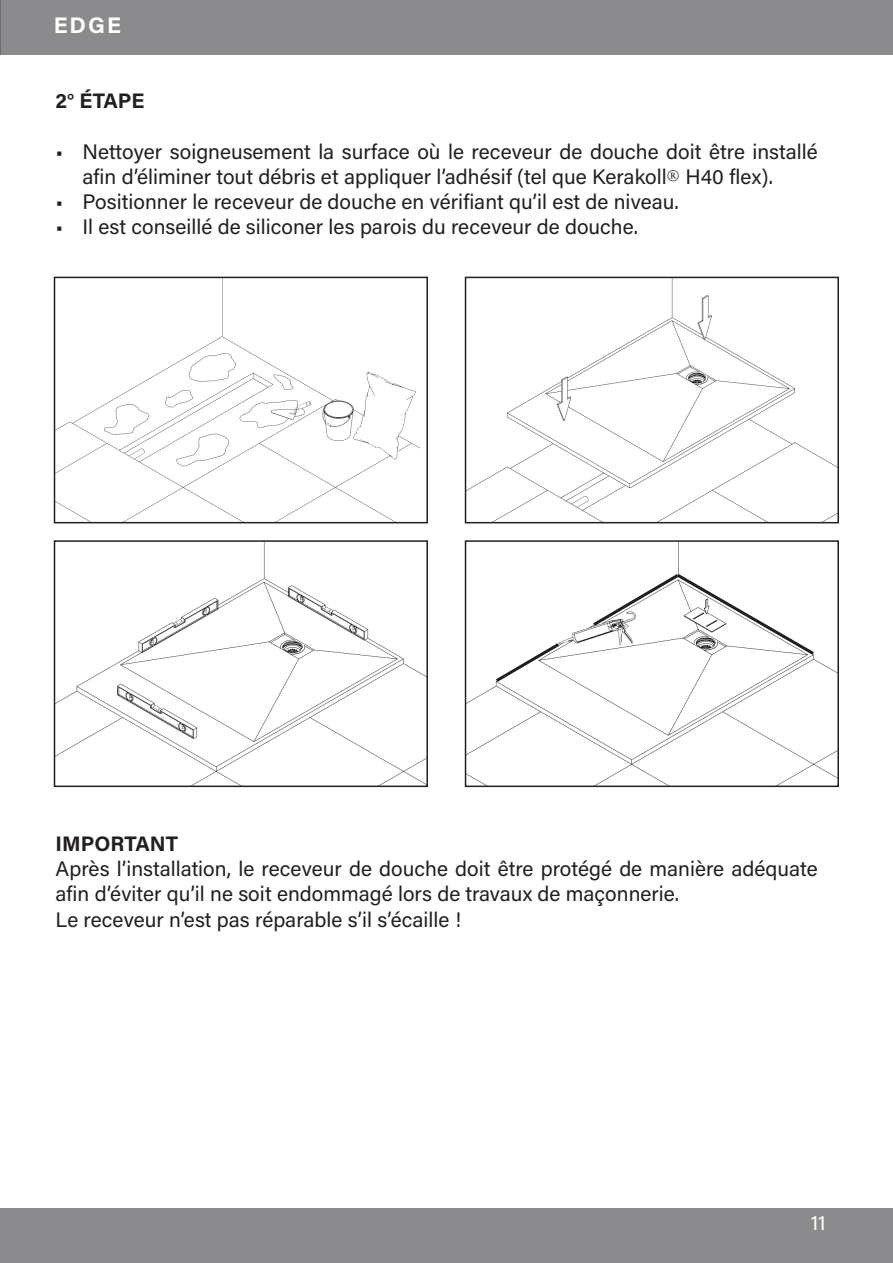
<style>
.page{position:relative;width:893px;height:1263px;background:#fff}
.page>*{position:absolute;margin:0;border:0;box-sizing:border-box;transform-origin:0 0}
.t1{font:22.5px "Acumin Variable Concept";color:#fff}
.t2{font:21px/25.2px "Acumin Variable Concept";letter-spacing:.02em;color:#231f20}
.t3{font:21px "Acumin Variable Concept";color:#fff}
.s1{font-family:"Amiri"}
</style>
<div class="page">
<div style="left:0;top:0;width:893px;height:54px;background:#8b8b8d"></div>
<div style="left:0;top:1209px;width:893px;height:54px;background:#8b8b8d"></div>
<img style="left:57px;top:280px;width:362px;height:240px">
<div style="left:54px;top:277px;width:374px;height:246px;border:2px solid #231f20"></div>
<img style="left:468px;top:280px;width:368px;height:240px">
<div style="left:465px;top:277px;width:374px;height:246px;border:2px solid #231f20"></div>
<img style="left:468px;top:543px;width:368px;height:241px">
<div style="left:465px;top:540px;width:374px;height:247px;border:2px solid #231f20"></div>
<img style="left:57px;top:543px;width:368px;height:241px">
<div style="left:54px;top:540px;width:374px;height:247px;border:2px solid #231f20"></div>
<svg style="left:493px;top:640px;width:69px;height:45px"></svg>
<svg style="left:590px;top:571px;width:227px;height:86px"></svg>
<p class="t1" style="left:54px;top:9px;width:68px">EDGE</p>
<p class="t2" style="left:55px;top:88px;width:90px">2° ÉTAPE</p>
<p class="t2" style="left:82px;top:138px;width:736px;text-indent:-27px">• Nettoyer soigneusement la surface où le receveur de douche doit être installé afin d’éliminer tout débris et appliquer l’adhésif (tel que Kerakoll<span class="s1">®</span> H40 flex).</p>
<p class="t2" style="left:55px;top:188px;width:624px">• Positionner le receveur de douche en vérifiant qu’il est de niveau.</p>
<p class="t2" style="left:55px;top:214px;width:583px">• Il est conseillé de siliconer les parois du receveur de douche.</p>
<p class="t2" style="left:55px;top:830px;width:123px">IMPORTANT</p>
<p class="t2" style="left:55px;top:855px;width:763px">Après l’installation, le receveur de douche doit être protégé de manière adéquate afin d’éviter qu’il ne soit endommagé lors de travaux de maçonnerie.</p>
<p class="t2" style="left:55px;top:906px;width:407px">Le receveur n’est pas réparable s’il s’écaille !</p>
<p class="t3" style="left:811px;top:1208px;width:16px">11</p>
</div>
